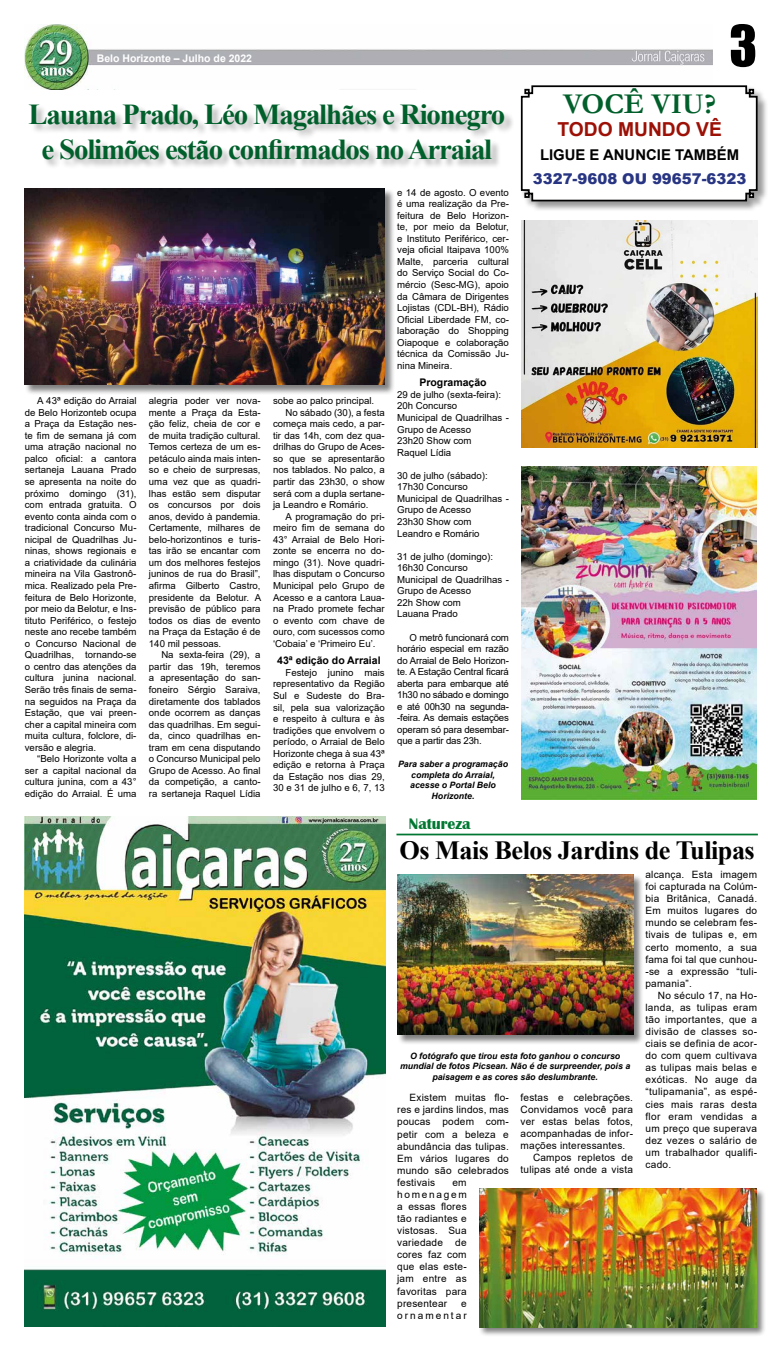
<style>
.page{position:relative;width:782px;height:1352px;background:#fff}
.page>*{position:absolute;margin:0;border:0;box-sizing:border-box;transform-origin:0 0}
.t1{font:52.5px "Impact";color:#000}
.t2{font:700 28.88px/34.6px "Times New Roman";letter-spacing:-.04em;color:#005f2b;text-align:center}
.t3{font:700 28.88px "Garamond";color:#005f2b}
.t4{font:700 26.25px "Times New Roman";letter-spacing:-.02em;color:#000}
.t5{font:700 19.25px "Arial";color:#9c1006}
.t6{font:700 15.75px "Britannic";color:#007732}
.t7{font:900 14.88px "Arial";color:#283583}
.t8{font:700 14.88px "Arial";color:#000}
.t9{font:700 10.5px "Arial";color:#000}
.t10{font:700 10.5px "Arial";color:#fff}
.t11{font:10.06px/12.1px "Arial";letter-spacing:.02em;color:#000;text-align:justify}
.t12{font:10.06px/12.1px "Arial";letter-spacing:.2em;color:#000;text-align:right}
.t13{font:9.62px/11.5px "Arial";color:#000;text-align:justify}
.t14{font:italic 700 8.75px/10.5px "Arial";color:#000;text-align:center}
</style>
<div class="page">
<img style="left:25px;top:25px;width:687px;height:64px">
<div style="left:29px;top:105px;width:485px;height:64px;background:#000;opacity:.3"></div>
<img style="left:25px;top:817px;width:360px;height:509px">
<hr style="left:396px;top:834px;width:361px;height:1px;background:#007732">
<div style="left:25px;top:188px;width:370px;height:207px;background:#000;opacity:.5"></div>
<img style="left:25px;top:189px;width:359px;height:196px">
<div style="left:397px;top:874px;width:246px;height:171px;background:#000;opacity:.5"></div>
<img style="left:397px;top:874px;width:235px;height:161px">
<div style="left:478px;top:1188px;width:288px;height:149px;background:#000;opacity:.5"></div>
<img style="left:479px;top:1188px;width:277px;height:139px">
<img style="left:521px;top:220px;width:236px;height:227px">
<div style="left:520px;top:85px;width:247px;height:127px;background:#000;opacity:.4"></div>
<svg style="left:520px;top:84px;width:238px;height:118px"></svg>
<img style="left:521px;top:467px;width:235px;height:332px">
<p class="t10" style="left:97px;top:50px;width:157px">Belo Horizonte – Julho de 2022</p>
<h2 class="t2" style="left:28px;top:97px;width:478px">Lauana Prado, Léo Magalhães e Rionegro e Solimões estão confirmados no Arraial</h2>
<p class="t13" style="left:25px;top:395px;width:113px;text-indent:12px">A 43ª edição do Arraial de Belo Horizonteb ocupa a Praça da Estação nes&shy;te fim de semana já com uma atração nacional no palco oficial: a cantora sertaneja Lauana Prado se apresenta na noite do próximo domingo (31), com entrada gratuita. O evento conta ainda com o tradicional Concurso Mu&shy;nicipal de Quadrilhas Ju&shy;ninas, shows regionais e a criatividade da culinária mineira na Vila Gastronô&shy;mica. Realizado pela Pre&shy;feitura de Belo Horizonte, por meio da Belotur, e Ins&shy;tituto Periférico, o festejo neste ano recebe também o Concurso Nacional de Quadrilhas, tornando-se o centro das atenções da cultura junina nacional.<br>Serão três finais de sema&shy;na seguidos na Praça da Estação, que vai preen&shy;cher a capital mineira com muita cultura, folclore, di&shy;versão e alegria.</p>
<p class="t13" style="left:25px;top:753px;width:113px;text-indent:12px">“Belo Horizonte volta a ser a capital nacional da cultura junina, com a 43° edição do Arraial. É uma</p>
<p class="t13" style="left:149px;top:395px;width:114px">alegria poder ver nova&shy;mente a Praça da Esta&shy;ção feliz, cheia de cor e de muita tradição cultural.<br>Temos certeza de um es&shy;petáculo ainda mais inten&shy;so e cheio de surpresas, uma vez que as quadri&shy;lhas estão sem disputar os concursos por dois anos, devido à pandemia.<br>Certamente, milhares de belo-horizontinos e turis&shy;tas irão se encantar com um dos melhores festejos juninos de rua do Brasil”, afirma Gilberto Castro, presidente da Belotur. A previsão de público para todos os dias de evento na Praça da Estação é de 140 mil pessoas.</p>
<p class="t13" style="left:149px;top:649px;width:113px;text-indent:12px">Na sexta-feira (29), a partir das 19h, teremos a apresentação do san&shy;foneiro Sérgio Saraiva, diretamente dos tablados onde ocorrem as danças das quadrilhas. Em segui&shy;da, cinco quadrilhas en&shy;tram em cena disputando o Concurso Municipal pelo Grupo de Acesso. Ao final da competição, a canto&shy;ra sertaneja Raquel Lídia</p>
<p class="t13" style="left:273px;top:395px;width:103px">sobe ao palco principal.</p>
<p class="t13" style="left:285px;top:406px;width:101px">No sábado (30), a festa</p>
<p class="t13" style="left:273px;top:418px;width:113px">começa mais cedo, a par-</p>
<p class="t13" style="left:273px;top:430px;width:113px">tir das 14h, com dez qua-</p>
<p class="t13" style="left:273px;top:441px;width:113px">drilhas do Grupo de Aces-</p>
<p class="t13" style="left:273px;top:453px;width:113px">so que se apresentarão</p>
<p class="t13" style="left:273px;top:464px;width:113px">nos tablados. No palco, a</p>
<p class="t13" style="left:273px;top:476px;width:113px">partir das 23h30, o show</p>
<p class="t13" style="left:273px;top:487px;width:113px">será com a dupla sertane-</p>
<p class="t13" style="left:273px;top:499px;width:97px">ja Leandro e Romário.</p>
<p class="t13" style="left:285px;top:510px;width:101px">A programação do pri-</p>
<p class="t13" style="left:273px;top:522px;width:113px">meiro fim de semana do</p>
<p class="t13" style="left:273px;top:533px;width:113px">43° Arraial de Belo Hori-</p>
<p class="t13" style="left:273px;top:545px;width:113px">zonte se encerra no do-</p>
<p class="t13" style="left:273px;top:557px;width:113px">mingo (31). Nove quadri-</p>
<p class="t13" style="left:273px;top:568px;width:113px">lhas disputam o Concurso</p>
<p class="t13" style="left:273px;top:580px;width:113px">Municipal pelo Grupo de</p>
<p class="t13" style="left:273px;top:591px;width:113px">Acesso e a cantora Laua-</p>
<p class="t13" style="left:273px;top:603px;width:113px">na Prado promete fechar</p>
<p class="t13" style="left:273px;top:614px;width:113px">o evento com chave de</p>
<p class="t13" style="left:273px;top:626px;width:113px">ouro, com sucessos como</p>
<p class="t13" style="left:273px;top:637px;width:104px">‘Cobaia’ e ‘Primeiro Eu’.</p>
<p class="t9" style="left:277px;top:653px;width:105px">43ª edição do Arraial</p>
<p class="t13" style="left:273px;top:667px;width:113px;text-indent:12px">Festejo junino mais representativo da Região Sul e Sudeste do Bra&shy;sil, pela sua valorização e respeito à cultura e às tradições que envolvem o período, o Arraial de Belo Horizonte chega à sua 43ª edição e retorna à Praça da Estação nos dias 29, 30 e 31 de julho e 6, 7, 13</p>
<p class="t13" style="left:397px;top:186px;width:113px">e 14 de agosto. O evento é uma realização da Pre&shy;feitura de Belo Horizon&shy;te, por meio da Belotur, e Instituto Periférico, cer&shy;veja oficial Itaipava 100% Malte, parceria cultural do Serviço Social do Co&shy;mércio (Sesc-MG), apoio da Câmara de Dirigentes Lojistas (CDL-BH), Rádio Oficial Liberdade FM, co&shy;laboração do Shopping Oiapoque e colaboração técnica da Comissão Ju&shy;nina Mineira.</p>
<p class="t9" style="left:419px;top:375px;width:69px">Programação</p>
<p class="t13" style="left:397px;top:389px;width:113px;text-align:left">29 de julho (sexta-feira):<br>20h Concurso<br>Municipal de Quadrilhas -<br>Grupo de Acesso<br>23h20 Show com<br>Raquel Lídia</p>
<p class="t13" style="left:397px;top:470px;width:113px;text-align:left">30 de julho (sábado):<br>17h30 Concurso<br>Municipal de Quadrilhas -<br>Grupo de Acesso<br>23h30 Show com<br>Leandro e Romário</p>
<p class="t13" style="left:397px;top:550px;width:113px;text-align:left">31 de julho (domingo):<br>16h30 Concurso<br>Municipal de Quadrilhas -<br>Grupo de Acesso<br>22h Show com<br>Lauana Prado</p>
<p class="t13" style="left:397px;top:631px;width:113px;text-indent:12px">O metrô funcionará com horário especial em razão do Arraial de Belo Horizon&shy;te. A Estação Central ficará aberta para embarque até 1h30 no sábado e domingo e até 00h30 na segunda--feira. As demais estações operam só para desembar&shy;que a partir das 23h.</p>
<p class="t14" style="left:398px;top:759px;width:111px">Para saber a programação completa do Arraial, acesse o Portal Belo<br>Horizonte.</p>
<h3 class="t6" style="left:409px;top:814px;width:63px">Natureza</h3>
<h1 class="t1" style="left:729px;top:5px;width:29px">3</h1>
<h2 class="t3" style="left:563px;top:84px;width:155px">VOCÊ VIU?</h2>
<h3 class="t5" style="left:557px;top:116px;width:166px">TODO MUNDO VÊ</h3>
<h3 class="t8" style="left:540px;top:144px;width:201px">LIGUE E ANUNCIE TAMBÉM</h3>
<h3 class="t7" style="left:532px;top:167px;width:215px">3327-9608 OU 99657-6323</h3>
<h3 class="t4" style="left:399px;top:831px;width:356px">Os Mais Belos Jardins de Tulipas</h3>
<p class="t14" style="left:400px;top:1050px;width:232px">O fotógrafo que tirou esta foto ganhou o concurso mundial de fotos Picsean. Não é de surpreender, pois a paisagem e as cores são deslumbrante.</p>
<p class="t11" style="left:397px;top:1092px;width:113px;text-indent:12px">Existem muitas flo&shy;res e jardins lindos, mas poucas podem com&shy;petir com a beleza e abundância das tulipas.<br>Em vários lugares do mundo são celebrados festivais</p>
<p class="t11" style="left:397px;top:1176px;width:71px;text-indent:55px">em homenagem a essas flores tão radiantes e vistosas. Sua variedade de cores faz com que elas este&shy;jam entre as favoritas para presentear</p>
<p class="t12" style="left:397px;top:1297px;width:71px">e ornamentar</p>
<p class="t11" style="left:520px;top:1091px;width:114px">festas e celebrações.</p>
<p class="t11" style="left:520px;top:1103px;width:114px">Convidamos você para</p>
<p class="t11" style="left:520px;top:1115px;width:114px">ver estas belas fotos,</p>
<p class="t11" style="left:520px;top:1127px;width:114px">acompanhadas de infor-</p>
<p class="t11" style="left:520px;top:1139px;width:106px">mações interessantes.</p>
<p class="t11" style="left:533px;top:1151px;width:101px">Campos repletos de</p>
<p class="t11" style="left:520px;top:1163px;width:114px">tulipas até onde a vista</p>
<p class="t11" style="left:645px;top:868px;width:113px">alcança. Esta imagem foi capturada na Colúm&shy;bia Britânica, Canadá.<br>Em muitos lugares do mundo se celebram fes&shy;tivais de tulipas e, em certo momento, a sua fama foi tal que cunhou--se a expressão “tuli&shy;pamania”.</p>
<p class="t11" style="left:645px;top:989px;width:113px;text-indent:12px">No século 17, na Ho&shy;landa, as tulipas eram tão importantes, que a divisão de classes so&shy;ciais se definia de acor&shy;do com quem cultivava as tulipas mais belas e exóticas. No auge da “tulipamania”, as espé&shy;cies mais raras desta flor eram vendidas a um preço que superava dez vezes o salário de um trabalhador qualifi&shy;cado.</p>
</div>
